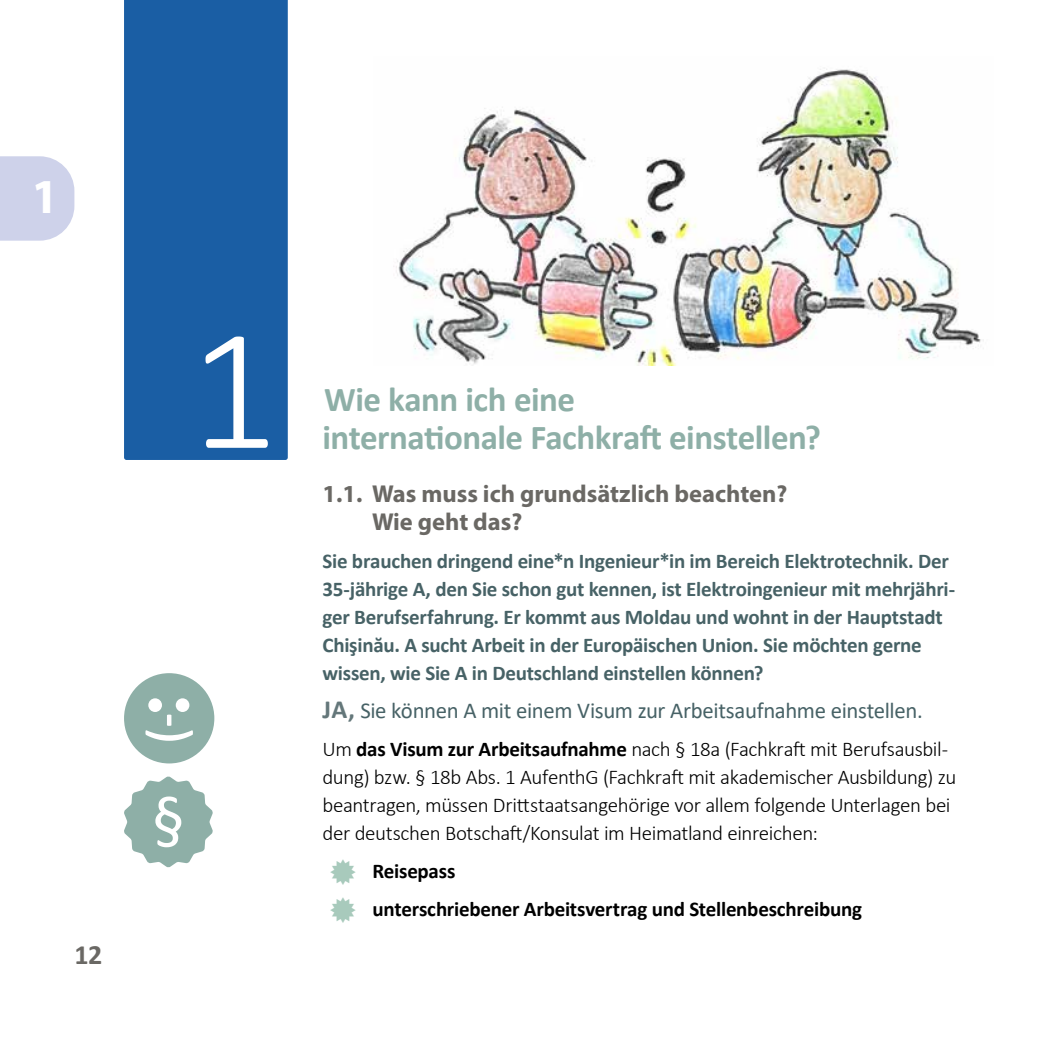
<style>
.page{position:relative;width:1042px;height:1042px;background:#fff}
.page>*{position:absolute;margin:0;border:0;box-sizing:border-box;transform-origin:0 0}
.t1{font:300 175px "Calibri";color:#fff}
.t2{font:700 49px "Myriad Pro";color:#fff}
.t3{font:700 35px/38.5px "Calibri";letter-spacing:-.015em;color:#8eafa7}
.t4{font:700 28px "Calibri";color:#6a6864}
.t5{font:700 24.5px/28px "Myriad Pro";color:#6a6864}
.t6{font:22.75px "Calibri";letter-spacing:-.02em;color:#476266}
.t7{font:700 21px/28px "Calibri";letter-spacing:-.01em;color:#476266}
.t8{font:300 21px/28px "Calibri";letter-spacing:-.02em;color:#000}
.t9{font:700 21px/38px "Calibri";letter-spacing:-.01em;color:#000}
.s1{font-weight:700;font-size:26.25px;color:#64777a}
.s2{font-weight:700}
</style>
<div class="page">
<svg style="left:0;top:156px;width:74px;height:85px;background:#d2d5eb"></svg>
<div style="left:124px;top:0;width:164px;height:460px;background:#1a5ea4"></div>
<img style="left:393px;top:69px;width:591px;height:297px">
<svg style="left:124px;top:673px;width:90px;height:90px"></svg>
<svg style="left:124px;top:776px;width:89px;height:91px"></svg>
<h2 class="t2" style="left:31px;top:165px;width:29px">1</h2>
<h3 class="t4" style="left:74px;top:934px;width:29px">12</h3>
<h1 class="t1" style="left:189px;top:281px;width:90px">1</h1>
<h3 class="t3" style="left:322px;top:379px;width:500px">Wie kann ich eine<br>internationale Fachkraft einstellen?</h3>
<p class="t5" style="left:372px;top:479px;width:417px;text-indent:-50px">1.1. Was muss ich grundsätzlich beachten?<br>Wie geht das?</p>
<p class="t7" style="left:322px;top:547px;width:634px">Sie brauchen dringend eine*n Ingenieur*in im Bereich Elektrotechnik. Der 35-jährige A, den Sie schon gut kennen, ist Elektroingenieur mit mehrjähri&shy;ger Berufserfahrung. Er kommt aus Moldau und wohnt in der Hauptstadt Chişinău. A sucht Arbeit in der Europäischen Union. Sie möchten gerne wissen, wie Sie A in Deutschland einstellen können?</p>
<p class="t6" style="left:322px;top:695px;width:602px"><span class="s1">JA,</span> Sie können A mit einem Visum zur Arbeitsaufnahme einstellen.</p>
<p class="t8" style="left:322px;top:735px;width:635px">Um <span class="s2">das Visum zur Arbeitsaufnahme</span> nach § 18a (Fachkraft mit Berufsausbil&shy;dung) bzw. § 18b Abs. 1 AufenthG (Fachkraft mit akademischer Ausbildung) zu beantragen, müssen Drittstaatsangehörige vor allem folgende Unterlagen bei der deutschen Botschaft/Konsulat im Heimatland einreichen:</p>
<p class="t9" style="left:372px;top:851px;width:491px">Reisepass<br>unterschriebener Arbeitsvertrag und Stellenbeschreibung</p>
</div>
